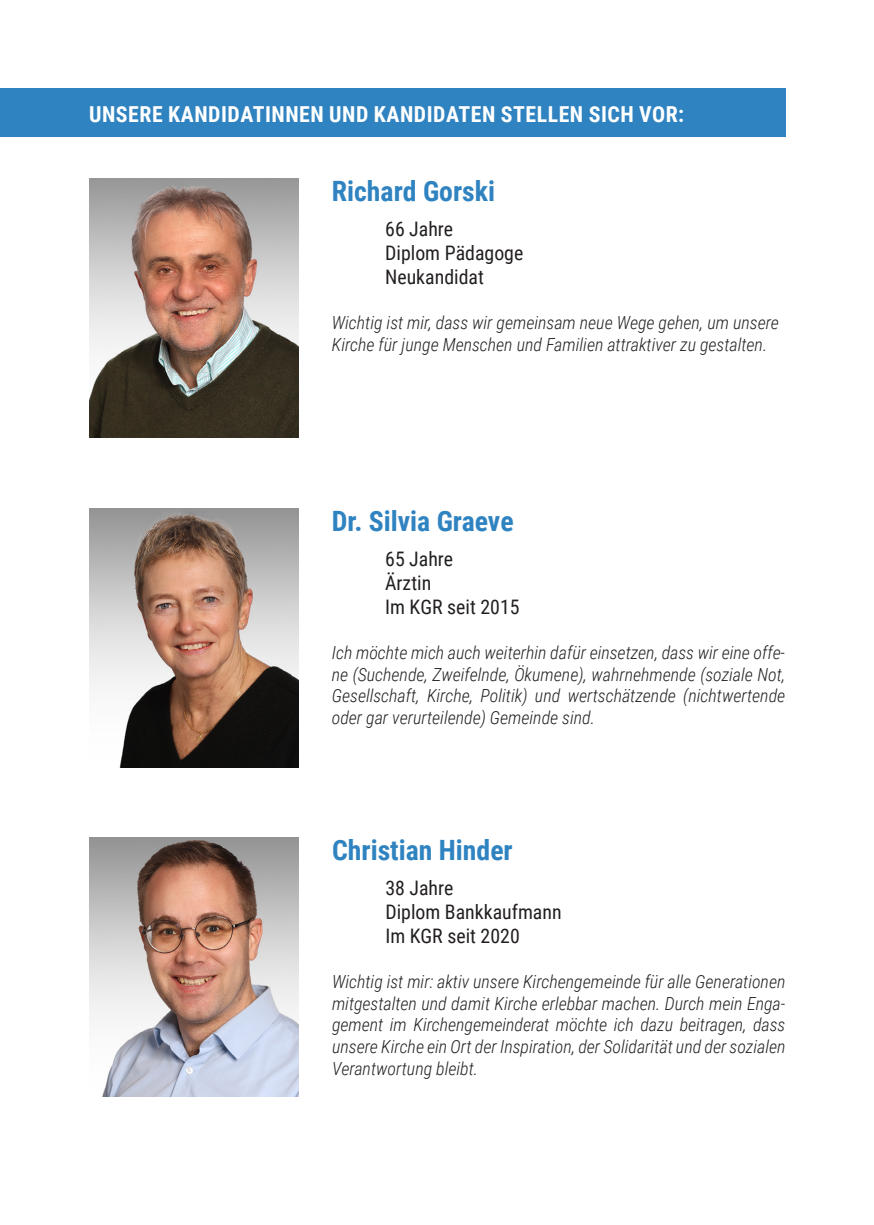
<style>
.page{position:relative;width:874px;height:1225px;background:#fff}
.page>*{position:absolute;margin:0;border:0;box-sizing:border-box;transform-origin:0 0}
.Wort_zum_Sonntag_Grundtext{font:700 28px "Roboto Condensed";color:#2f83c0}
.t1{font:700 22px "Roboto Condensed";letter-spacing:.025em;color:#fff}
.Wort_zum_Sonntag_Grundtext-2{font:20px/24px "Roboto Condensed";color:#231f20}
.Wort_zum_Sonntag_Grundtext-3{font:italic 300 18px/21.6px "Roboto Condensed";color:#231f20;text-align:justify}
</style>
<div class="page">
<img style="left:89px;top:179px;width:210px;height:258px">
<img style="left:89px;top:508px;width:210px;height:259px">
<img style="left:89px;top:837px;width:210px;height:259px">
<div style="left:0;top:89px;width:785px;height:48px;background:#2f83c0"></div>
<p class="t1" style="left:89px;top:99px;width:596px">UNSERE KANDIDATINNEN UND KANDIDATEN STELLEN SICH VOR:</p>
<p class="Wort_zum_Sonntag_Grundtext" style="left:331px;top:171px;width:165px">Richard Gorski</p>
<p class="Wort_zum_Sonntag_Grundtext-2" style="left:385px;top:217px;width:139px">66 Jahre<br>Diplom Pädagoge<br>Neukandidat</p>
<p class="Wort_zum_Sonntag_Grundtext-3" style="left:331px;top:312px;width:448px">Wichtig ist mir, dass wir gemeinsam neue Wege gehen, um unsere<br>Kirche für junge Menschen und Familien attraktiver zu gestalten.</p>
<p class="Wort_zum_Sonntag_Grundtext" style="left:331px;top:501px;width:183px">Dr. Silvia Graeve</p>
<p class="Wort_zum_Sonntag_Grundtext-2" style="left:385px;top:546px;width:136px">65 Jahre<br>Ärztin<br>Im KGR seit 2015</p>
<p class="Wort_zum_Sonntag_Grundtext-3" style="left:331px;top:641px;width:454px">Ich möchte mich auch weiterhin dafür einsetzen, dass wir eine offe&shy;ne (Suchende, Zweifelnde, Ökumene), wahrnehmende (soziale Not, Gesellschaft, Kirche, Politik) und wertschätzende (nichtwertende oder gar verurteilende) Gemeinde sind.</p>
<p class="Wort_zum_Sonntag_Grundtext" style="left:332px;top:830px;width:182px">Christian Hinder</p>
<p class="Wort_zum_Sonntag_Grundtext-2" style="left:385px;top:875px;width:178px">38 Jahre<br>Diplom Bankkaufmann<br>Im KGR seit 2020</p>
<p class="Wort_zum_Sonntag_Grundtext-3" style="left:332px;top:970px;width:455px">Wichtig ist mir: aktiv unsere Kirchengemeinde für alle Generationen mitgestalten und damit Kirche erlebbar machen. Durch mein Enga&shy;gement im Kirchengemeinderat möchte ich dazu beitragen, dass unsere Kirche ein Ort der Inspiration, der Solidarität und der sozialen Verantwortung bleibt.</p>
</div>
